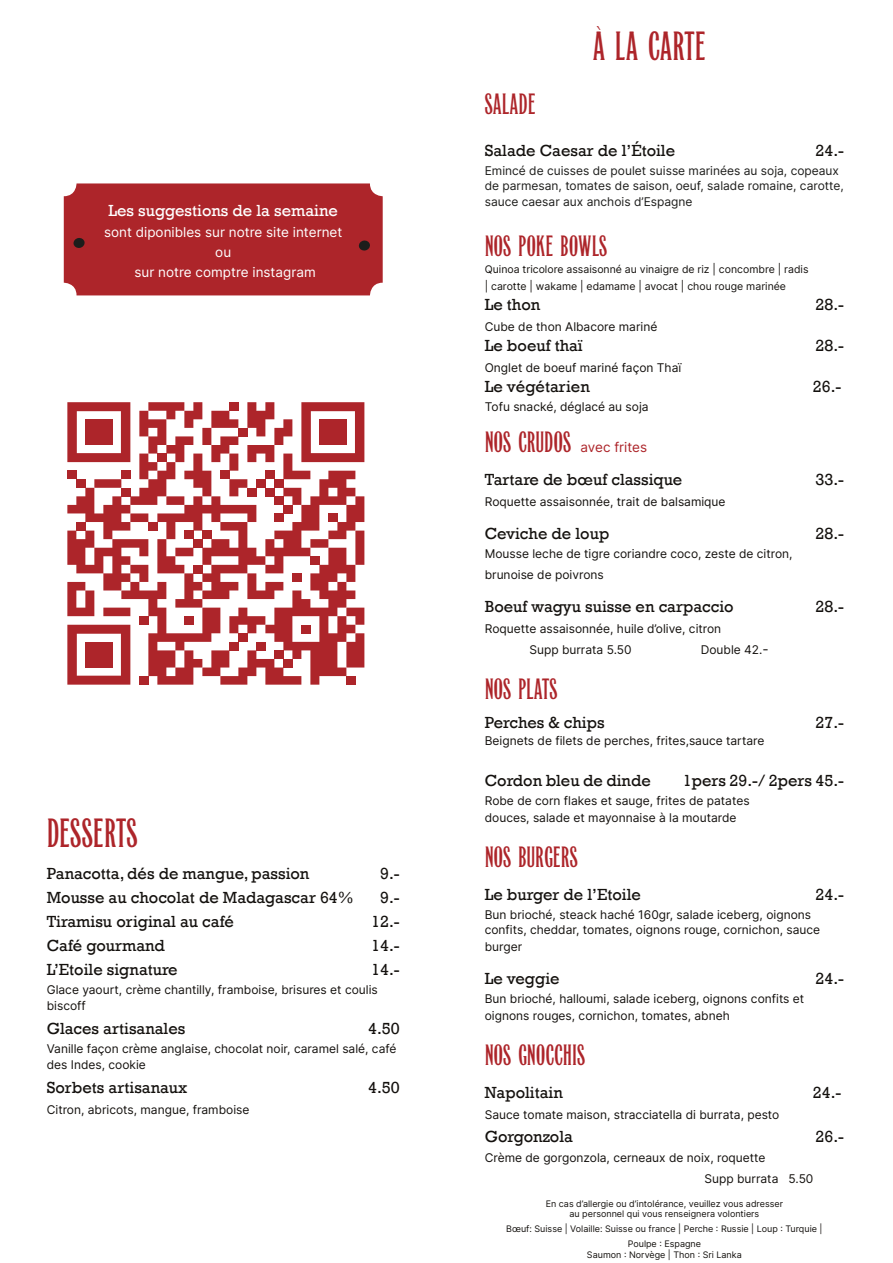
<style>
.page{position:relative;width:893px;height:1263px;background:#fff}
.page>*{position:absolute;margin:0;border:0;box-sizing:border-box;transform-origin:0 0}
.Titres{font:37.5px "Quick Meal JNL";color:#ad252a}
.Titres-2{font:27px "Quick Meal JNL";color:#ad252a}
.Items_pt_10{font:16.5px "Rockwell";color:#14110e}
.Items_pt_11{font:16.5px "Rockwell";color:#14110e}
.Items_pt_11-2{font:16.5px "Rockwell";color:#fff}
.Titres-3{font:16.5px "Rockwell";color:#14110e}
.t1{font:13.5px "Inter";color:#fff}
.t2{font:13.5px "Inter";color:#ad252a}
.Titres-4{font:12px/16.2px "Inter";color:#14110e}
.t3{font:12px/14.9px "Inter";color:#1d1d1b}
.t4{font:10.5px/16.6px "Inter";color:#14110e}
.t5{font:9px/10.8px "Inter";color:#14110e;text-align:center}
.s1{font-family:"Quick Meal JNL";font-size:27px}
.s2{font-size:13.5px}
</style>
<div class="page">
<div style="left:64px;top:183px;width:319px;height:112px;background:#ad252a;border-radius:13px"></div>
<svg style="left:73px;top:238px;width:12px;height:10px"></svg>
<svg style="left:67px;top:402px;width:297px;height:283px"></svg>
<div style="left:85px;top:419px;width:27px;height:26px;background:#ad252a"></div>
<div style="left:319px;top:419px;width:27px;height:26px;background:#ad252a"></div>
<div style="left:85px;top:642px;width:27px;height:25px;background:#ad252a"></div>
<svg style="left:358px;top:240px;width:12px;height:11px"></svg>
<p class="Items_pt_11-2" style="left:108px;top:201px;width:231px">Les suggestions de la semaine</p>
<p class="t1" style="left:104px;top:222px;width:240px">sont diponibles sur notre site internet</p>
<p class="t1" style="left:215px;top:242px;width:17px">ou</p>
<p class="t1" style="left:135px;top:263px;width:183px">sur notre comptre instagram</p>
<p class="Titres" style="left:47px;top:813px;width:93px">DESSERTS</p>
<p class="Items_pt_10" style="left:47px;top:864px;width:264px">Panacotta, dés de mangue, passion</p>
<p class="Items_pt_10" style="left:380px;top:864px;width:21px">9.-</p>
<p class="Items_pt_10" style="left:47px;top:888px;width:309px">Mousse au chocolat de Madagascar 64%</p>
<p class="Items_pt_10" style="left:380px;top:888px;width:21px">9.-</p>
<p class="Items_pt_10" style="left:47px;top:912px;width:189px">Tiramisu original au café</p>
<p class="Items_pt_10" style="left:371px;top:912px;width:30px">12.-</p>
<p class="Items_pt_10" style="left:47px;top:936px;width:120px">Café gourmand</p>
<p class="Items_pt_10" style="left:371px;top:936px;width:30px">14.-</p>
<p class="Items_pt_10" style="left:47px;top:960px;width:132px">L’Etoile signature</p>
<p class="Items_pt_10" style="left:371px;top:960px;width:30px">14.-</p>
<p class="Titres-4" style="left:47px;top:981px;width:333px">Glace yaourt, crème chantilly, framboise, brisures et coulis biscoff</p>
<p class="Items_pt_10" style="left:47px;top:1019px;width:140px">Glaces artisanales</p>
<p class="Items_pt_10" style="left:368px;top:1019px;width:33px">4.50</p>
<p class="Titres-4" style="left:47px;top:1040px;width:351px">Vanille façon crème anglaise, chocolat noir, caramel salé, café des Indes, cookie</p>
<p class="Items_pt_10" style="left:47px;top:1078px;width:142px">Sorbets artisanaux</p>
<p class="Items_pt_10" style="left:368px;top:1078px;width:33px">4.50</p>
<p class="Titres-4" style="left:47px;top:1101px;width:204px">Citron, abricots, mangue, framboise</p>
<p class="Titres" style="left:593px;top:26px;width:115px">À LA CARTE</p>
<p class="Titres-2" style="left:485px;top:90px;width:53px">SALADE</p>
<p class="Items_pt_11" style="left:485px;top:141px;width:192px">Salade Caesar de l’Étoile</p>
<p class="Items_pt_11" style="left:815px;top:141px;width:30px">24.-</p>
<p class="t3" style="left:485px;top:163px;width:361px">Emincé de cuisses de poulet suisse marinées au soja, copeaux de parmesan, tomates de saison, oeuf, salade romaine, carotte,</p>
<p class="t3" style="left:485px;top:194px;width:209px">sauce caesar aux anchois d’Espagne</p>
<p class="Titres-2" style="left:485px;top:231px;width:124px">NOS POKE BOWLS</p>
<p class="t4" style="left:485px;top:261px;width:325px">Quinoa tricolore assaisonné au vinaigre de riz | concombre | radis | carotte | wakame | edamame | avocat | chou rouge marinée</p>
<p class="Items_pt_10" style="left:485px;top:295px;width:57px">Le thon</p>
<p class="Items_pt_10" style="left:815px;top:295px;width:30px">28.-</p>
<p class="Titres-4" style="left:485px;top:318px;width:174px">Cube de thon Albacore mariné</p>
<p class="Items_pt_10" style="left:485px;top:336px;width:99px">Le boeuf thaï</p>
<p class="Items_pt_10" style="left:815px;top:336px;width:30px">28.-</p>
<p class="Titres-4" style="left:485px;top:359px;width:198px">Onglet de boeuf mariné façon Thaï</p>
<p class="Items_pt_10" style="left:485px;top:377px;width:107px">Le végétarien</p>
<p class="Items_pt_10" style="left:813px;top:377px;width:30px">26.-</p>
<p class="Titres-4" style="left:485px;top:399px;width:165px">Tofu snacké, déglacé au soja</p>
<p class="t2" style="left:485px;top:437px;width:164px"><span class="s1">NOS CRUDOS</span> avec frites</p>
<p class="Items_pt_11" style="left:485px;top:470px;width:199px">Tartare de bœuf classique</p>
<p class="Items_pt_11" style="left:815px;top:470px;width:30px">33.-</p>
<p class="Titres-4" style="left:485px;top:493px;width:242px">Roquette assaisonnée, trait de balsamique</p>
<p class="Items_pt_11" style="left:485px;top:524px;width:126px">Ceviche de loup</p>
<p class="Items_pt_11" style="left:815px;top:524px;width:30px">28.-</p>
<p class="Titres-4" style="left:485px;top:545px;width:309px">Mousse leche de tigre coriandre coco, zeste de citron,</p>
<p class="Titres-4" style="left:485px;top:566px;width:121px">brunoise de poivrons</p>
<p class="Items_pt_11" style="left:485px;top:597px;width:250px">Boeuf wagyu suisse en carpaccio</p>
<p class="Items_pt_11" style="left:815px;top:597px;width:30px">28.-</p>
<p class="Titres-4" style="left:485px;top:620px;width:238px">Roquette assaisonnée, huile d’olive, citron</p>
<p class="Titres-4" style="left:529px;top:641px;width:104px">Supp burrata 5.50</p>
<p class="Titres-4" style="left:701px;top:641px;width:69px">Double 42.<span class="s2">-</span></p>
<p class="Titres-2" style="left:485px;top:675px;width:74px">NOS PLATS</p>
<p class="Titres-3" style="left:485px;top:713px;width:121px">Perches &amp; chips</p>
<p class="Titres-3" style="left:815px;top:713px;width:30px">27.-</p>
<p class="Titres-4" style="left:485px;top:732px;width:281px">Beignets de filets de perches, frites,sauce tartare</p>
<p class="Items_pt_11" style="left:485px;top:771px;width:168px">Cordon bleu de dinde</p>
<p class="Items_pt_11" style="left:683px;top:771px;width:163px">1pers 29.-/ 2pers 45.-</p>
<p class="Titres-4" style="left:485px;top:792px;width:266px;line-height:16.6px">Robe de corn flakes et sauge, frites de patates douces, salade et mayonnaise à la moutarde</p>
<p class="Titres-2" style="left:485px;top:843px;width:95px">NOS BURGERS</p>
<p class="Items_pt_10" style="left:485px;top:885px;width:158px">Le burger de l’Etoile</p>
<p class="Items_pt_10" style="left:815px;top:885px;width:30px">24.-</p>
<p class="Titres-4" style="left:485px;top:907px;width:337px;line-height:14.9px">Bun brioché, steack haché 160gr, salade iceberg, oignons confits, cheddar, tomates, oignons rouge, cornichon, sauce</p>
<p class="Titres-4" style="left:485px;top:938px;width:39px">burger</p>
<p class="Items_pt_11" style="left:485px;top:969px;width:76px">Le veggie</p>
<p class="Items_pt_11" style="left:815px;top:969px;width:30px">24.-</p>
<p class="Titres-4" style="left:485px;top:990px;width:321px;line-height:16.6px">Bun brioché, halloumi, salade iceberg, oignons confits et oignons rouges, cornichon, tomates, abneh</p>
<p class="Titres-2" style="left:485px;top:1040px;width:102px">NOS GNOCCHIS</p>
<p class="Items_pt_10" style="left:485px;top:1083px;width:80px">Napolitain</p>
<p class="Items_pt_10" style="left:813px;top:1083px;width:30px">24.-</p>
<p class="Titres-4" style="left:485px;top:1106px;width:296px">Sauce tomate maison, stracciatella di burrata, pesto</p>
<p class="Items_pt_10" style="left:485px;top:1126px;width:90px">Gorgonzola</p>
<p class="Items_pt_10" style="left:815px;top:1126px;width:30px">26.-</p>
<p class="Titres-4" style="left:485px;top:1150px;width:282px">Crème de gorgonzola, cerneaux de noix, roquette</p>
<p class="Titres-4" style="left:705px;top:1170px;width:110px">Supp burrata 5.50</p>
<p class="t5" style="left:546px;top:1197px;width:239px">En cas d’allergie ou d’intolérance, veuillez vous adresser au personnel qui vous renseignera volontiers</p>
<p class="t5" style="left:506px;top:1223px;width:318px">Bœuf: Suisse | Volaille: Suisse ou france | Perche : Russie | Loup : Turquie |</p>
<p class="t5" style="left:587px;top:1238px;width:156px">Poulpe : Espagne<br>Saumon : Norvège | Thon : Sri Lanka</p>
</div>
